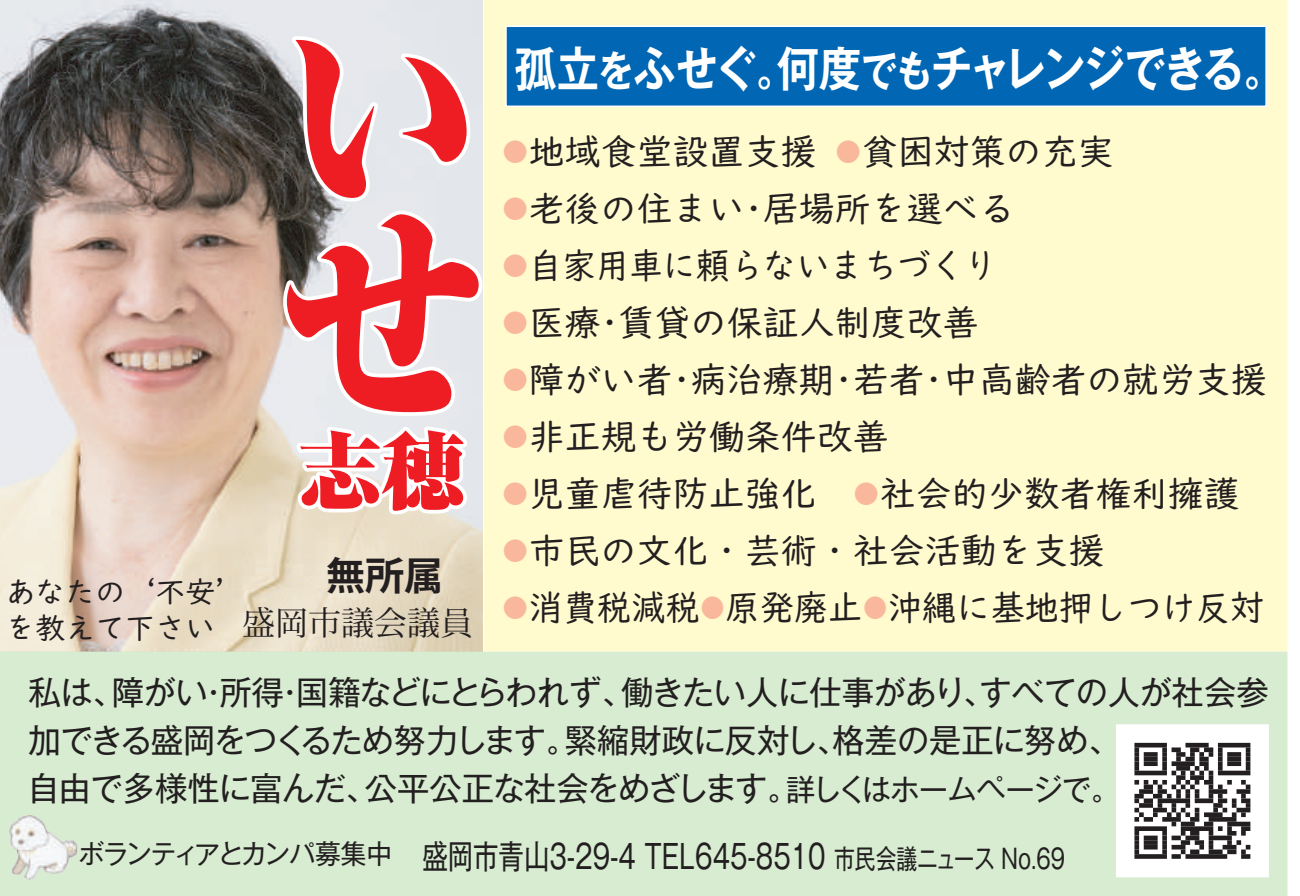
<style>
.page{position:relative;width:1300px;height:896px;background:#fff}
.page>*{position:absolute;margin:0;border:0;box-sizing:border-box;transform-origin:0 0}
.t1{font:700 48px "Gothic MB101 Pr 5 De";letter-spacing:-.07em;color:#fff;scale:.88 1}
.t2{font:700 39px "Koz Go Std";color:#231f20}
.t3{font:36px "UD Digi Kyokasho N R";color:#231f20}
.t4{font:36px "UD Digi Kyokasho N R";color:#231f20;scale:.95 1}
.t5{font:36px "UD Digi Kyokasho N R";color:#231f20;scale:.93 1}
.t6{font:33px/48px "Gothic MB101 Pr 5";letter-spacing:-.015em;color:#231f20}
.t7{font:33px "Gothic MB101 Pr 5";letter-spacing:-.015em;color:#231f20;scale:.77 1}
.t8{font:33px "Koz Min Std";color:#231f20}
.t9{font:30px "UD Digi Kyokasho N R";color:#231f20}
.t10{font:27px "Gothic MB101 Pr 5";letter-spacing:-.075em;color:#231f20;scale:.95 1}
.s1{font-size:42px}
.s2{font-size:27px;color:rgb(238 29 35/.3)}
.s3{font-size:30px}
.s4{font-family:"DF Mincho SU WIN RKSJ H";font-size:45px}
.s5{font-size:27px}
</style>
<div class="page">
<img style="left:0;top:0;width:483px;height:651px">
<div style="left:0;top:651px;width:1287px;height:245px;background:#d7ecd1"></div>
<div style="left:484px;top:0;width:803px;height:651px;background:#fffbcf"></div>
<svg style="left:279px;top:20px;width:207px;height:632px;background:#e1aeab"></svg>
<div style="left:506px;top:26px;width:760px;height:80px;background:#0166b3"></div>
<div style="left:505px;top:26px;width:762px;height:81px;border:2px solid #fff"></div>
<div style="left:1116px;top:724px;width:153px;height:153px;background:#fff"></div>
<hr style="left:1134px;top:743px;width:33px;height:4px;background:#231f20">
<hr style="left:1185px;top:743px;width:23px;height:4px;background:#231f20">
<hr style="left:1218px;top:743px;width:32px;height:4px;background:#231f20">
<svg style="left:1134px;top:747px;width:116px;height:107px"></svg>
<div style="left:1134px;top:854px;width:33px;height:5px;background:#231f20"></div>
<div style="left:1171px;top:854px;width:10px;height:5px;background:#231f20"></div>
<div style="left:1185px;top:854px;width:42px;height:5px;background:#231f20"></div>
<div style="left:1241px;top:854px;width:9px;height:5px;background:#231f20"></div>
<img style="left:9px;top:815px;width:69px;height:65px">
<p class="t9" style="left:5px;top:575px;width:241px">あなたの‘不安’</p>
<p class="t9" style="left:5px;top:611px;width:211px">を教えて下さい</p>
<p class="t2" style="left:326px;top:550px;width:118px">無所属</p>
<p class="t8" style="left:242px;top:602px;width:232px">盛岡市議会議員</p>
<h1 class="t1" style="left:514px;top:28px;width:854px">孤立<span class="s1">を</span>ふせぐ｡何度<span class="s1">でも</span>チャレンジできる｡</h1>
<p class="t3" style="left:502px;top:131px;width:613px"><span class="s2">●</span>地域食堂設置支援 <span class="s2">●</span>貧困対策の充実</p>
<p class="t3" style="left:502px;top:188px;width:514px"><span class="s2">●</span>老後の住まい･居場所を選べる</p>
<p class="t5" style="left:502px;top:245px;width:535px"><span class="s2">●</span>自家用車に頼らないまちづくり</p>
<p class="t3" style="left:502px;top:302px;width:478px"><span class="s2">●</span>医療･賃貸の保証人制度改善</p>
<p class="t3" style="left:502px;top:359px;width:766px"><span class="s2">●</span>障がい者･病治療期･若者･中高齢者の就労支援</p>
<p class="t3" style="left:502px;top:416px;width:388px"><span class="s2">●</span>非正規も労働条件改善</p>
<p class="t3" style="left:502px;top:473px;width:739px"><span class="s2">●</span>児童虐待防止強化　<span class="s2">●</span>社会的少数者権利擁護</p>
<p class="t3" style="left:502px;top:530px;width:604px"><span class="s2">●</span>市民の文化・芸術・社会活動を支援</p>
<p class="t4" style="left:502px;top:587px;width:804px"><span class="s2">●</span>消費税減税<span class="s2">●</span>原発廃止<span class="s2">●</span>沖縄に基地押しつけ反対</p>
<p class="t6" style="left:27px;top:666px;width:1243px">私は、障がい・所得・国籍などにとらわれず、働きたい人に仕事があり､すべての人が社会参加できる盛岡をつくるため努力します。緊縮財政に反対し､格差の是正に努め、<br>自由で多様性に富んだ、公平公正な社会をめざします。<span class="s3">詳しくはホームページで｡</span></p>
<p class="t10" style="left:29px;top:831px;width:384px"><span class="s4">　</span> ボランティアとカンパ募集中</p>
<p class="t7" style="left:422px;top:829px;width:836px">盛岡市青山3-29-4 TEL645-8510 <span class="s5">市民会議ニュース No.69</span></p>
</div>
